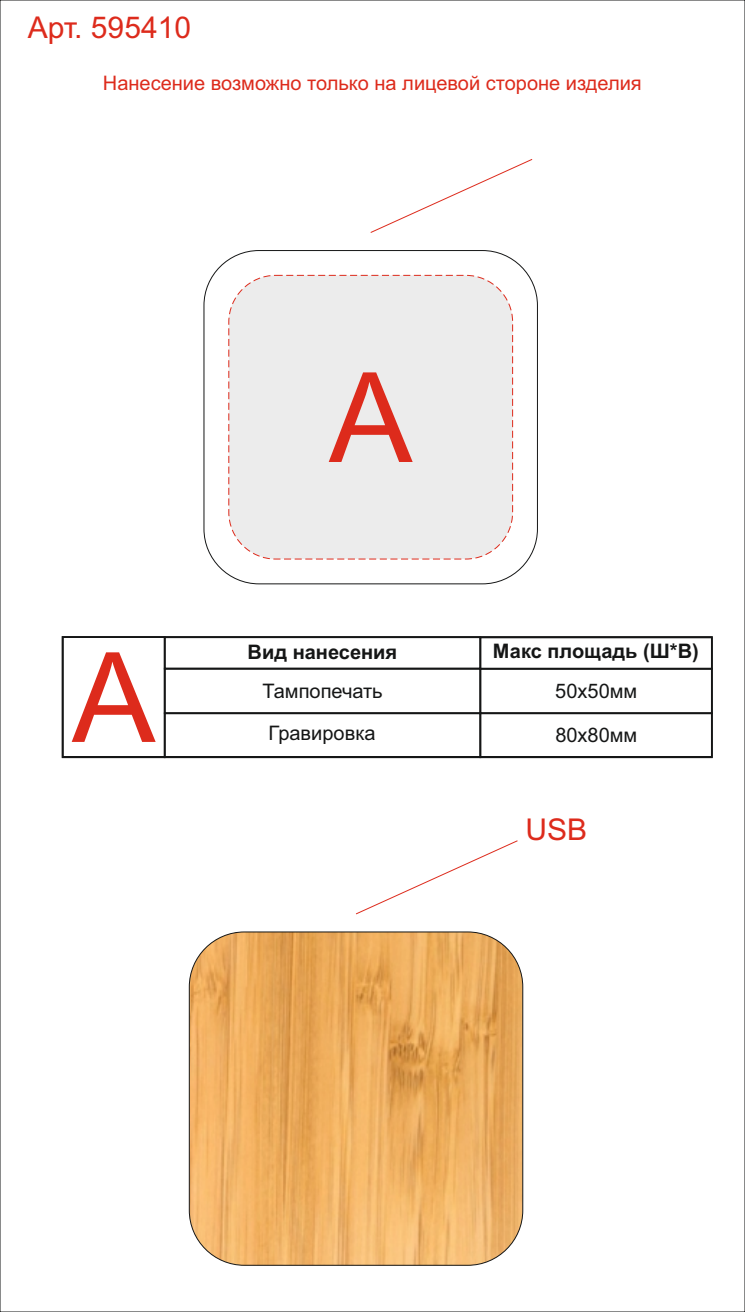
<style>
.page{position:relative;width:745px;height:1312px;background:#fff}
.page>*{position:absolute;margin:0;border:0;box-sizing:border-box;transform-origin:0 0}
.t1{font:125px "Arial";color:#dd2b1c}
.t2{font:30px "Arial";color:#dd2b1c}
.t3{font:20px "Arial";color:#dd2b1c}
.t4{font:20px "Arial";color:#151616}
.t5{font:700 20px "Arial";color:#151616}
</style>
<div class="page">
<div style="left:228px;top:275px;width:284px;height:284px;background:#ececec;border:1px dashed #dd2b1c;border-radius:47px"></div>
<svg style="left:370px;top:159px;width:162px;height:74px"></svg>
<svg style="left:189px;top:931px;width:334px;height:334px;background:#ebac5f"></svg>
<svg style="left:356px;top:840px;width:162px;height:74px"></svg>
<div style="left:164px;top:636px;width:317px;height:33px;border:2px solid #151616"></div>
<div style="left:164px;top:667px;width:317px;height:47px;border:2px solid #151616"></div>
<div style="left:164px;top:712px;width:317px;height:46px;border:2px solid #151616"></div>
<div style="left:479px;top:667px;width:233px;height:47px;border:2px solid #151616"></div>
<div style="left:479px;top:636px;width:233px;height:33px;border:2px solid #151616"></div>
<div style="left:479px;top:712px;width:233px;height:46px;border:2px solid #151616"></div>
<div style="left:62px;top:636px;width:103px;height:122px;border:2px solid #151616"></div>
<h2 class="t2" style="left:28px;top:16px;width:165px">Арт. 595410</h2>
<p class="t3" style="left:103px;top:75px;width:540px">Нанесение возможно только на лицевой стороне изделия</p>
<h1 class="t1" style="left:72px;top:650px;width:85px">A</h1>
<h1 class="t1" style="left:329px;top:371px;width:85px">A</h1>
<p class="t5" style="left:247px;top:644px;width:151px">Вид нанесения</p>
<p class="t5" style="left:492px;top:643px;width:207px">Макс площадь (Ш*В)</p>
<p class="t4" style="left:262px;top:683px;width:122px">Тампопечать</p>
<p class="t4" style="left:555px;top:683px;width:84px">50х50мм</p>
<p class="t4" style="left:268px;top:725px;width:108px">Гравировка</p>
<p class="t4" style="left:555px;top:727px;width:84px">80х80мм</p>
<h2 class="t2" style="left:525px;top:818px;width:63px">USB</h2>
</div>
